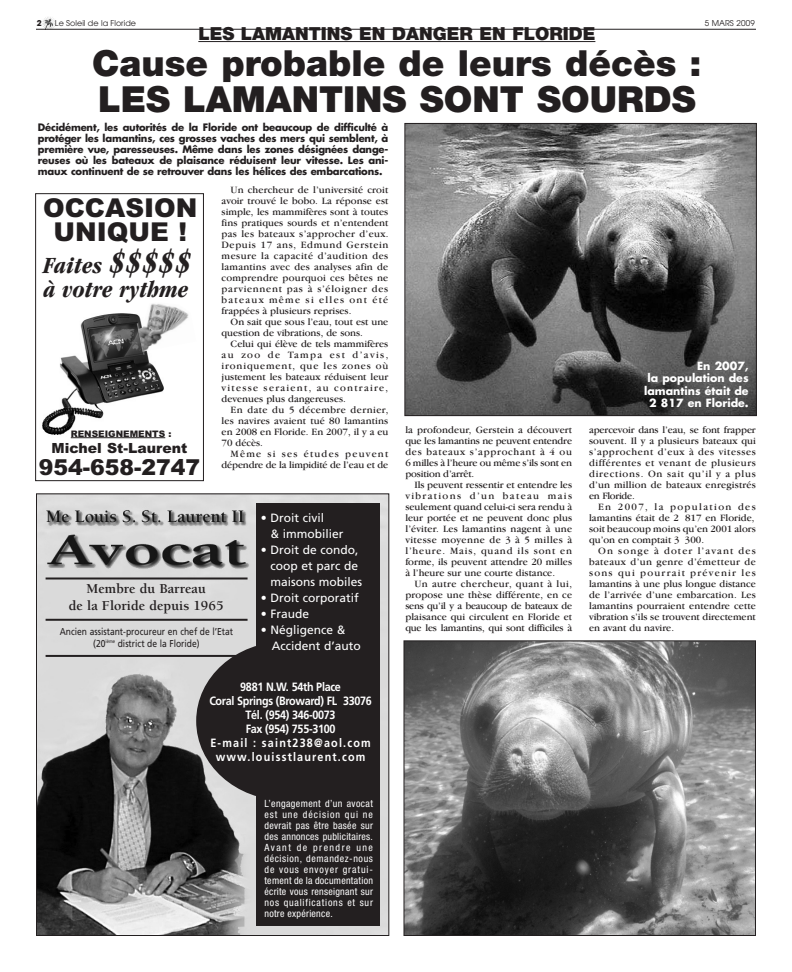
<style>
.page{position:relative;width:792px;height:972px;background:#fff}
.page>*{position:absolute;margin:0;border:0;box-sizing:border-box;transform-origin:0 0}
.t1{font:900 36px/36px "Helvetica Neue";color:#231f20}
.t2{font:900 26px/24px "Arial";color:#231f20;text-align:center}
.t3{font:italic 700 condensed 24px/24px "Garamond";color:#231f20}
.t4{font:900 22px "Arial";color:#231f20}
.t5{font:900 18px "Helvetica Neue";color:#231f20}
.t6{font:700 14px/16.8px "Berkeley";color:#231f20;text-align:center}
.t7{font:900 14px "Arial";color:#231f20}
.t8{font:700 12px/14px "Frutiger";letter-spacing:-.03em;color:#fff;text-align:center;scale:.9 1}
.t9{font:12px/16px "Frutiger";color:#fff}
.t10{font:700 11px/12.5px "Futura";color:#fff;text-align:right}
.t11{font:10px/11px "Garamond IT Cby BT";color:#231f20;text-align:justify}
.t12{font:700 10px/11px "Futura";letter-spacing:-.02em;color:#231f20;text-align:justify}
.t13{font:condensed 10px/11px "Helvetica Neue";letter-spacing:.025em;color:#fff;text-align:justify}
.t14{font:10px/12px "Frutiger";color:#231f20;text-align:center;scale:.85 1}
.t15{font:900 9px "Arial";color:#231f20}
.t16{font:8px "Avant Garde";color:#231f20}
.t17{font:700 8px "Avant Garde";color:#231f20}
.s1{font-size:33px}
</style>
<div class="page">
<img style="left:41px;top:17px;width:15px;height:12px">
<hr style="left:36px;top:29px;width:720px;height:1px;background:#231f20">
<img style="left:38px;top:495px;width:349px;height:439px">
<div style="left:36px;top:493px;width:353px;height:443px;border:1px solid #231f20"></div>
<div style="left:257px;top:503px;width:123px;height:423px;background:#231f20"></div>
<div style="left:196px;top:642px;width:178px;height:158px;background:#231f20;border-radius:50%"></div>
<hr style="left:46px;top:578px;width:202px;height:2px;background:#231f20">
<hr style="left:46px;top:619px;width:202px;height:2px;background:#231f20">
<hr style="left:46px;top:655px;width:202px;height:2px;background:#231f20">
<hr style="left:198px;top:41px;width:397px;height:1px;background:#231f20">
<img style="left:406px;top:125px;width:349px;height:289px">
<div style="left:404px;top:123px;width:353px;height:293px;border:1px solid #231f20"></div>
<img style="left:405px;top:642px;width:349px;height:292px">
<div style="left:403px;top:640px;width:353px;height:296px;border:1px solid #231f20"></div>
<img style="left:42px;top:313px;width:122px;height:125px">
<div style="left:35px;top:193px;width:169px;height:288px;border:1px solid #231f20"></div>
<hr style="left:71px;top:437px;width:94px;height:1px;background:#231f20">
<img style="left:138px;top:303px;width:51px;height:49px">
<p class="t17" style="left:37px;top:20px;width:6px">2</p>
<p class="t16" style="left:55px;top:20px;width:83px">Le Soleil de la Floride</p>
<p class="t16" style="left:705px;top:20px;width:52px">5 MARS 2009</p>
<h3 class="t5" style="left:198px;top:27px;width:399px">LES LAMANTINS EN DANGER EN FLORIDE</h3>
<h1 class="t1" style="left:92px;top:48px;width:611px">Cause probable de leurs décès :<br>LES LAMANTINS SONT SOURDS</h1>
<p class="t12" style="left:38px;top:122px;width:352px">Décidément, les autorités de la Floride ont beaucoup de difficulté à protéger les lamantins, ces grosses vaches des mers qui semblent, à première vue, paresseuses. Même dans les zones désignées dange&shy;reuses où les bateaux de plaisance réduisent leur vitesse. Les ani&shy;maux continuent de se retrouver dans les hélices des embarcations.</p>
<p class="t11" style="left:222px;top:186px;width:168px;text-indent:9px">Un chercheur de l’université croit avoir trouvé le bobo. La réponse est simple, les mammifères sont à toutes fins pratiques sourds et n’entendent pas les bateaux s’approcher d’eux.<br>Depuis 17 ans, Edmund Gerstein mesure la capacité d’audition des lamantins avec des analyses afin de comprendre pourquoi ces bêtes ne parviennent pas à s’éloigner des bateaux même si elles ont été frappées à plusieurs reprises.</p>
<p class="t11" style="left:222px;top:318px;width:168px;text-indent:9px">On sait que sous l’eau, tout est une question de vibrations, de sons.</p>
<p class="t11" style="left:222px;top:340px;width:168px;text-indent:9px">Celui qui élève de tels mammifères au zoo de Tampa est d’avis, ironiquement, que les zones où justement les bateaux réduisent leur vitesse seraient, au contraire, devenues plus dangereuses.</p>
<p class="t11" style="left:222px;top:406px;width:168px;text-indent:9px">En date du 5 décembre dernier, les navires avaient tué 80 lamantins en 2008 en Floride. En 2007, il y a eu 70 décès.</p>
<p class="t11" style="left:222px;top:450px;width:168px;text-align:right">Même si ses études peuvent dépendre de la limpidité de l’eau et de</p>
<h2 class="t2" style="left:43px;top:196px;width:156px">OCCASION<br>UNIQUE !</h2>
<h3 class="t3" style="left:44px;top:256px;width:149px">Faites <span class="s1">$$$$$ </span>à votre rythme</h3>
<p class="t10" style="left:644px;top:360px;width:106px">En 2007,<br>la population des lamantins était de<br>2 817 en Floride.</p>
<p class="t11" style="left:589px;top:425px;width:168px">apercevoir dans l’eau, se font frapper souvent. Il y a plusieurs bateaux qui s’approchent d’eux à des vitesses différentes et venant de plusieurs directions. On sait qu’il y a plus d’un million de bateaux enregistrés en Floride.</p>
<p class="t11" style="left:589px;top:502px;width:168px;text-align:left;text-indent:9px">En 2007, la population des lamantins était de 2 817 en Floride, soit beaucoup moins qu’en 2001 alors qu’on en comptait 3 300.</p>
<p class="t11" style="left:589px;top:546px;width:168px;text-indent:9px">On songe à doter l’avant des bateaux d’un genre d’émetteur de sons qui pourrait prévenir les lamantins à une plus longue distance de l’arrivée d’une embarcation. Les lamantins pourraient entendre cette vibration s’ils se trouvent directement en avant du navire.</p>
<p class="t11" style="left:405px;top:425px;width:168px">la profondeur, Gerstein a découvert que les lamantins ne peuvent entendre des bateaux s’approchant à 4 ou 6 milles à l’heure ou même s’ils sont en position d’arrêt.</p>
<p class="t11" style="left:405px;top:480px;width:168px;text-indent:9px">Ils peuvent ressentir et entendre les vibrations d’un bateau mais seulement quand celui-ci sera rendu à leur portée et ne peuvent donc plus l’éviter. Les lamantins nagent à une vitesse moyenne de 3 à 5 milles à l’heure. Mais, quand ils sont en forme, ils peuvent attendre 20 milles à l’heure sur une courte distance.</p>
<p class="t11" style="left:405px;top:579px;width:168px;text-indent:9px">Un autre chercheur, quant à lui, propose une thèse différente, en ce sens qu’il y a beaucoup de bateaux de plaisance qui circulent en Floride et que les lamantins, qui sont difficiles à</p>
<p class="t15" style="left:71px;top:428px;width:102px">RENSEIGNEMENTS :</p>
<h3 class="t7" style="left:52px;top:440px;width:137px">Michel St-Laurent</h3>
<h3 class="t4" style="left:39px;top:454px;width:163px">954-658-2747</h3>
<p class="t9" style="left:271px;top:511px;width:74px;text-indent:-10px">• Droit civil<br>&amp; immobilier</p>
<p class="t9" style="left:271px;top:543px;width:93px;text-indent:-10px">• Droit de condo, coop et parc de maisons mobiles</p>
<p class="t9" style="left:261px;top:591px;width:99px">• Droit corporatif</p>
<p class="t9" style="left:261px;top:607px;width:50px">• Fraude</p>
<p class="t9" style="left:272px;top:623px;width:90px;text-indent:-11px">• Négligence &amp;<br>Accident d’auto</p>
<h3 class="t6" style="left:69px;top:582px;width:156px">Membre du Barreau<br>de la Floride depuis 1965</h3>
<p class="t14" style="left:60px;top:626px;width:206px">Ancien assistant-procureur en chef de l’Etat (20<sup>ième</sup> district de la Floride)</p>
<p class="t8" style="left:209px;top:680px;width:182px">9881 N.W. 54th Place<br>Coral Springs (Broward) FL 33076<br>Tél. (954) 346-0073<br>Fax (954) 755-3100<br>E-mail : saint238@aol.com www.louisstlaurent.com</p>
<p class="t13" style="left:265px;top:799px;width:110px">L’engagement d’un avocat est une décision qui ne devrait pas être basée sur des annonces publicitaires.<br>Avant de prendre une décision, demandez-nous de vous envoyer gratui&shy;tement de la documentation écrite vous renseignant sur nos qualifications et sur notre expérience.</p>
</div>
